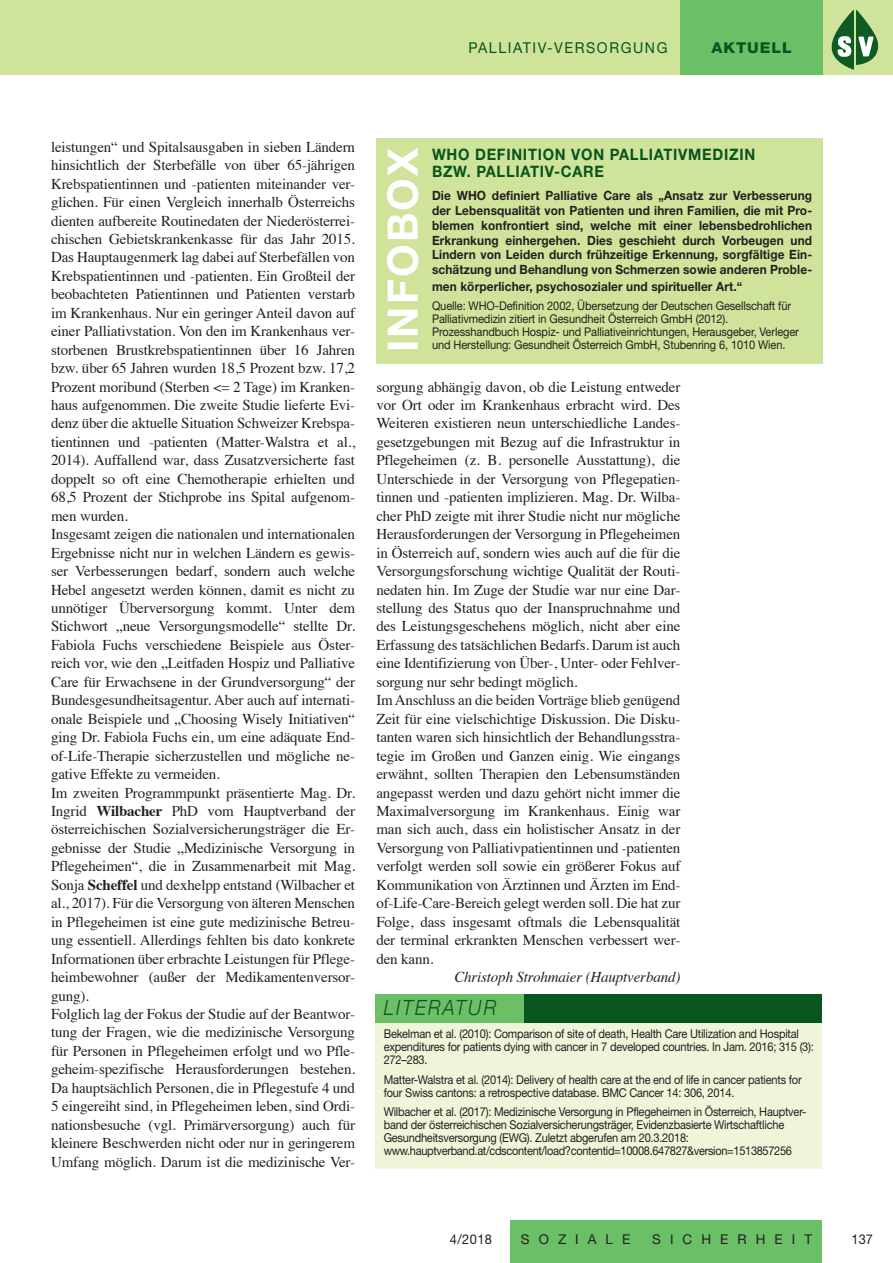
<style>
.page{position:relative;width:893px;height:1263px;background:#fff}
.page>*{position:absolute;margin:0;border:0;box-sizing:border-box;transform-origin:0 0}
.t1{font:700 42px "Helvetica Neue";letter-spacing:.05em;color:#fff}
.t2{font:italic 300 21px "Helvetica Neue";letter-spacing:.11em;color:#08551e;scale:.91 1}
.t3{font:700 15.75px/16.5px "Helvetica Neue";letter-spacing:.05em;color:#08551e;scale:.93 1}
.t4{font:15px/18.5px "Times";letter-spacing:-.01em;color:#231f20}
.t5{font:italic 15px "Times";letter-spacing:-.01em;color:#231f20}
.t6{font:15px "Helvetica Neue LT Std";letter-spacing:.11em;color:#08551e;scale:.95 1}
.t7{font:800 15px "Helvetica Neue LT Std";letter-spacing:.06em;color:#08551e;scale:1.05 1}
.t8{font:13.5px "Helvetica Neue LT Std";letter-spacing:.67em;color:#231f20}
.t9{font:13.5px "Helvetica Neue LT Std";letter-spacing:.67em;color:#231f20;scale:.95 1}
.t10{font:700 12.75px/14.9px "Helvetica Neue";letter-spacing:.01em;color:#231f20;text-align:justify;scale:.93 1}
.t11{font:12.15px/13px "Helvetica Neue LT Std";letter-spacing:-.02em;color:#231f20;scale:.91 1}
.t12{font:12px/13px "Helvetica Neue LT Std";letter-spacing:-.01em;color:#231f20;scale:.92 1}
.s1{font-weight:700}
</style>
<div class="page">
<div style="left:510px;top:1220px;width:312px;height:43px;background:#6bc067"></div>
<div style="left:0;top:0;width:893px;height:74px;background:#d0e39a"></div>
<div style="left:680px;top:0;width:143px;height:74px;background:#6bc067"></div>
<img style="left:856px;top:10px;width:22px;height:55px">
<div style="left:376px;top:138px;width:447px;height:226px;background:#d0e39a"></div>
<div style="left:375px;top:994px;width:447px;height:174px;background:#eff5d8"></div>
<div style="left:522px;top:994px;width:300px;height:28px;background:#08551e"></div>
<div style="left:375px;top:994px;width:149px;height:28px;background:#6bc067"></div>
<p class="t6" style="left:468px;top:39px;width:211px">PALLIATIV-VERSORGUNG</p>
<p class="t7" style="left:711px;top:39px;width:78px">AKTUELL</p>
<p class="t4" style="left:51px;top:136px;width:306px">leistungen“ und Spitalsausgaben in sieben Ländern hinsichtlich der Sterbefälle von über 65-jährigen Krebspatientinnen und -patienten miteinander ver&shy;glichen. Für einen Vergleich innerhalb Österreichs dienten aufbereite Routinedaten der Niederösterrei&shy;chischen Gebietskrankenkasse für das Jahr 2015.<br>Das Hauptaugenmerk lag dabei auf Sterbefällen von Krebspatientinnen und -patienten. Ein Großteil der beobachteten Patientinnen und Patienten verstarb im Krankenhaus. Nur ein geringer Anteil davon auf einer Palliativstation. Von den im Krankenhaus ver&shy;storbenen Brustkrebspatientinnen über 16 Jahren bzw. über 65 Jahren wurden 18,5 Prozent bzw. 17,2<br>Prozent moribund (Sterben &lt;= 2 Tage) im Kranken&shy;haus aufgenommen. Die zweite Studie lieferte Evi&shy;denz über die aktuelle Situation Schweizer Krebspa&shy;tientinnen und -patienten (Matter-Walstra et al., 2014). Auffallend war, dass Zusatzversicherte fast doppelt so oft eine Chemotherapie erhielten und 68,5 Prozent der Stichprobe ins Spital aufgenom&shy;men wurden.<br>Insgesamt zeigen die nationalen und internationalen Ergebnisse nicht nur in welchen Ländern es gewis&shy;ser Verbesserungen bedarf, sondern auch welche Hebel angesetzt werden können, damit es nicht zu unnötiger Überversorgung kommt. Unter dem Stichwort „neue Versorgungsmodelle“ stellte Dr.<br>Fabiola Fuchs verschiedene Beispiele aus Öster&shy;reich vor, wie den „Leitfaden Hospiz und Palliative Care für Erwachsene in der Grundversorgung“ der Bundesgesundheitsagentur. Aber auch auf internati&shy;onale Beispiele und „Choosing Wisely Initiativen“ ging Dr. Fabiola Fuchs ein, um eine adäquate End&shy;of-Life-Therapie sicherzustellen und mögliche ne&shy;gative Effekte zu vermeiden.<br>Im zweiten Programmpunkt präsentierte Mag. Dr.<br>Ingrid <span class="s1">Wilbacher</span> PhD vom Hauptverband der österreichischen Sozialversicherungsträger die Er&shy;gebnisse der Studie „Medizinische Versorgung in Pflegeheimen“, die in Zusammenarbeit mit Mag.<br>Sonja <span class="s1">Scheffel</span> und dexhelpp entstand (Wilbacher et al., 2017). Für die Versorgung von älteren Menschen in Pflegeheimen ist eine gute medizinische Betreu&shy;ung essentiell. Allerdings fehlten bis dato konkrete Informationen über erbrachte Leistungen für Pflege&shy;heimbewohner (außer der Medikamentenversor&shy;gung).<br>Folglich lag der Fokus der Studie auf der Beantwor&shy;tung der Fragen, wie die medizinische Versorgung für Personen in Pflegeheimen erfolgt und wo Pfle&shy;geheim-spezifische Herausforderungen bestehen.<br>Da hauptsächlich Personen, die in Pflegestufe 4 und 5 eingereiht sind, in Pflegeheimen leben, sind Ordi&shy;nationsbesuche (vgl. Primärversorgung) auch für kleinere Beschwerden nicht oder nur in geringerem Umfang möglich. Darum ist die medizinische Ver-</p>
<h1 class="t1" style="left:377px;top:352px;width:206px;rotate:-90deg">INFOBOX</h1>
<p class="t3" style="left:432px;top:146px;width:349px">WHO DEFINITION VON PALLIATIVMEDIZIN<br>BZW. PALLIATIV-CARE</p>
<p class="t10" style="left:432px;top:188px;width:410px">Die WHO definiert Palliative Care als „Ansatz zur Verbesserung der Lebensqualität von Patienten und ihren Familien, die mit Pro&shy;blemen konfrontiert sind, welche mit einer lebensbedrohlichen Erkrankung einhergehen. Dies geschieht durch Vorbeugen und Lindern von Leiden durch frühzeitige Erkennung, sorgfältige Ein&shy;schätzung und Behandlung von Schmerzen sowie anderen Proble-</p>
<p class="t10" style="left:432px;top:278px;width:335px">men körperlicher, psychosozialer und spiritueller Art.“</p>
<p class="t12" style="left:432px;top:299px;width:400px">Quelle: WHO-Definition 2002, Übersetzung der Deutschen Gesellschaft für Palliativmedizin zitiert in Gesundheit Österreich GmbH (2012).<br>Prozesshandbuch Hospiz- und Palliativeinrichtungen, Herausgeber, Verleger und Herstellung: Gesundheit Österreich GmbH, Stubenring 6, 1010 Wien.</p>
<p class="t4" style="left:376px;top:376px;width:306px">sorgung abhängig davon, ob die Leistung entweder vor Ort oder im Krankenhaus erbracht wird. Des Weiteren existieren neun unterschiedliche Landes&shy;gesetzgebungen mit Bezug auf die Infrastruktur in Pflegeheimen (z. B. personelle Ausstattung), die Unterschiede in der Versorgung von Pflegepatien&shy;tinnen und -patienten implizieren. Mag. Dr. Wilba&shy;cher PhD zeigte mit ihrer Studie nicht nur mögliche Herausforderungen der Versorgung in Pflegeheimen in Österreich auf, sondern wies auch auf die für die Versorgungsforschung wichtige Qualität der Routi&shy;nedaten hin. Im Zuge der Studie war nur eine Dar&shy;stellung des Status quo der Inanspruchnahme und des Leistungsgeschehens möglich, nicht aber eine Erfassung des tatsächlichen Bedarfs. Darum ist auch eine Identifizierung von Über-, Unter- oder Fehlver&shy;sorgung nur sehr bedingt möglich.<br>Im Anschluss an die beiden Vorträge blieb genügend Zeit für eine vielschichtige Diskussion. Die Disku&shy;tanten waren sich hinsichtlich der Behandlungsstra&shy;tegie im Großen und Ganzen einig. Wie eingangs erwähnt, sollten Therapien den Lebensumständen angepasst werden und dazu gehört nicht immer die Maximalversorgung im Krankenhaus. Einig war man sich auch, dass ein holistischer Ansatz in der Versorgung von Palliativpatientinnen und -patienten verfolgt werden soll sowie ein größerer Fokus auf Kommunikation von Ärztinnen und Ärzten im End&shy;of-Life-Care-Bereich gelegt werden soll. Die hat zur Folge, dass insgesamt oftmals die Lebensqualität der terminal erkrankten Menschen verbessert wer&shy;den kann.</p>
<p class="t5" style="left:454px;top:964px;width:228px">Christoph Strohmaier (Hauptverband)</p>
<h2 class="t2" style="left:384px;top:991px;width:125px">LITERATUR</h2>
<p class="t11" style="left:384px;top:1027px;width:474px">Bekelman et al. (2010): Comparison of site of death, Health Care Utilization and Hospital expenditures for patients dying with cancer in 7 developed countries. In Jam. 2016; 315 (3):<br>272–283.</p>
<p class="t11" style="left:384px;top:1073px;width:461px">Matter-Walstra et al. (2014): Delivery of health care at the end of life in cancer patients for four Swiss cantons: a retrospective database. BMC Cancer 14: 306, 2014.</p>
<p class="t11" style="left:384px;top:1105px;width:466px">Wilbacher et al. (2017): Medizinische Versorgung in Pflegeheimen in Österreich, Hauptver&shy;band der österreichischen Sozialversicherungsträger, Evidenzbasierte Wirtschaftliche Gesundheitsversorgung (EWG). Zuletzt abgerufen am 20.3.2018: www.hauptverband.at/cdscontent/load?contentid=10008.647827&amp;version=1513857256</p>
<p class="t9" style="left:450px;top:1231px;width:46px">4/2018</p>
<p class="t8" style="left:521px;top:1231px;width:111px">SOZIALE</p>
<p class="t8" style="left:652px;top:1231px;width:161px">SICHERHEIT</p>
<p class="t9" style="left:852px;top:1231px;width:24px">137</p>
</div>
